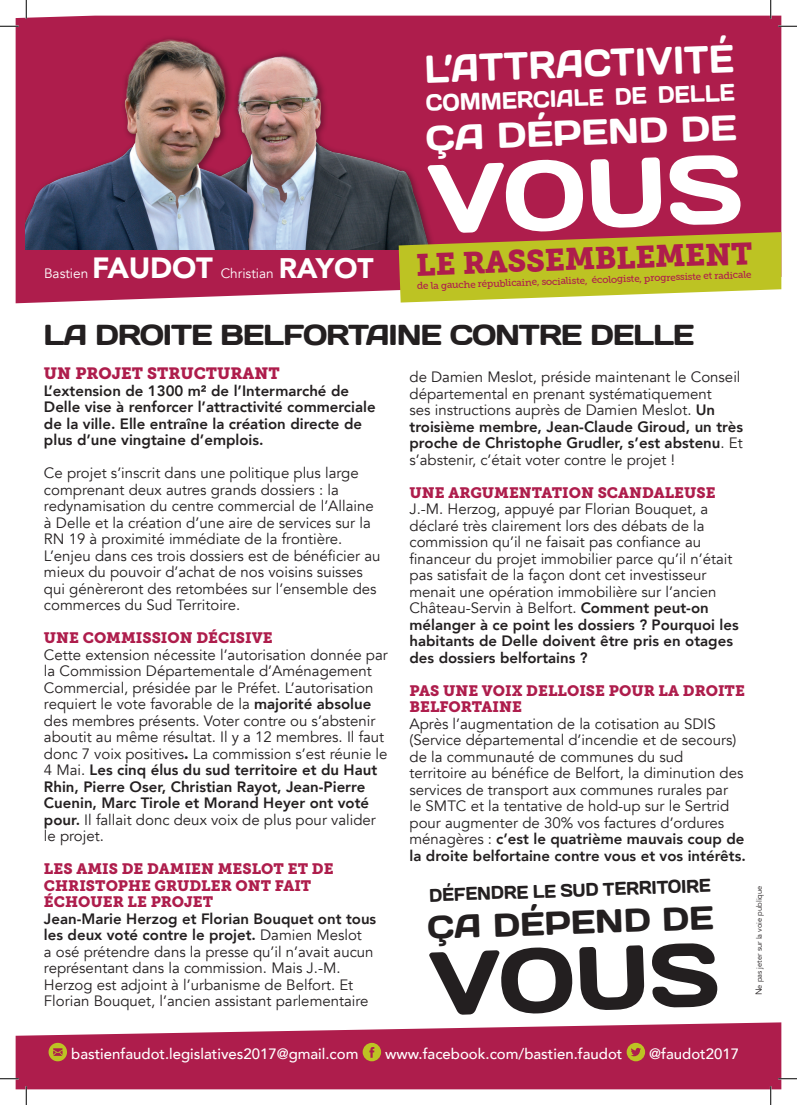
<style>
.page{position:relative;width:797px;height:1105px;background:#fff}
.page>*{position:absolute;margin:0;border:0;box-sizing:border-box;transform-origin:0 0}
.t1{font:98px "Days";color:#fff}
.t2{font:90.25px "Days";color:#231f20}
.t3{font:38.75px "Days";color:#fff;scale:.86 1}
.t4{font:35.62px "Days";color:#fff}
.t5{font:32.75px "Days";color:#231f20}
.t6{font:30.75px "Museo Slab 900";color:#ae1d4c}
.t7{font:28.75px "Days";letter-spacing:-.04em;color:#231f20}
.t8{font:23.75px "Days";color:#fff;scale:.86 1}
.t9{font:18.38px "Days";color:#231f20;scale:.86 1}
.t10{font:16.25px "Museo Slab 900";color:#ae1d4c}
.t11{font:15px/16.5px "Avenir";color:#231f20}
.t12{font:15px/16.5px "Museo Slab 900";color:#ae1d4c}
.t13{font:800 15px/16.5px "Avenir";color:#231f20}
.P4_-_Texte{font:500 15px "Avenir";color:#fff}
.t14{font:13.62px "Avenir";color:#fff}
.t15{font:9.88px "Museo Slab 500";color:#ae1d4c}
.t16{font:7.5px "Avenir";color:#231f20}
.s1{font-weight:900;font-size:29.12px}
.s2{font-weight:900;font-size:28.25px}
.s3{font-weight:800}
.s4{font-weight:900}
.s5{font-size:8.75px}
</style>
<div class="page">
<div style="left:16px;top:16px;width:765px;height:287px;background:#ae1d4c"></div>
<img style="left:26px;top:16px;width:409px;height:233px">
<svg style="left:398px;top:232px;width:383px;height:71px;background:#c0b93c"></svg>
<svg style="left:16px;top:1022px;width:765px;height:67px;background:#b6355f"></svg>
<svg style="left:49px;top:1043px;width:18px;height:18px"></svg>
<svg style="left:362px;top:1043px;width:19px;height:18px"></svg>
<svg style="left:626px;top:1043px;width:19px;height:18px"></svg>
<svg style="left:0;top:25px;width:19px;height:2px"></svg>
<svg style="left:778px;top:25px;width:19px;height:2px"></svg>
<svg style="left:0;top:1078px;width:19px;height:1px"></svg>
<svg style="left:778px;top:1078px;width:19px;height:1px"></svg>
<svg style="left:25px;top:0;width:2px;height:19px"></svg>
<svg style="left:25px;top:1086px;width:2px;height:19px"></svg>
<svg style="left:770px;top:0;width:1px;height:19px"></svg>
<svg style="left:770px;top:1086px;width:1px;height:19px"></svg>
<p class="t14" style="left:44px;top:266px;width:331px">Bastien <span class="s1">FAUDOT</span> Christian <span class="s2">RAYOT</span></p>
<p class="t3" style="left:424px;top:44px;width:361px;rotate:-2deg">L’ATTRACTIVITÉ</p>
<p class="t8" style="left:425px;top:88px;width:361px;rotate:-2deg">COMMERCIALE DE DELLE</p>
<p class="t4" style="left:425px;top:115px;width:312px;rotate:-2deg">ÇA DÉPEND DE</p>
<p class="t1" style="left:425px;top:136px;width:317px;rotate:-2deg">VOUS</p>
<p class="t6" style="left:415px;top:247px;width:338px;rotate:-2deg">LE RASSEMBLEMENT</p>
<p class="t15" style="left:417px;top:281px;width:336px;rotate:-2deg">de la gauche républicaine, socialiste, écologiste, progressiste et radicale</p>
<p class="t7" style="left:43px;top:317px;width:652px">LA DROITE BELFORTAINE CONTRE DELLE</p>
<p class="t10" style="left:44px;top:364px;width:237px">UN PROJET STRUCTURANT</p>
<p class="t13" style="left:44px;top:382px;width:333px">L’extension de 1300 m² de l’Intermarché de Delle vise à renforcer l’attractivité commerciale de la ville. Elle entraîne la création directe de plus d’une vingtaine d’emplois.</p>
<p class="t11" style="left:44px;top:465px;width:331px">Ce projet s’inscrit dans une politique plus large comprenant deux autres grands dossiers : la redynamisation du centre commercial de l’Allaine à Delle et la création d’une aire de services sur la RN 19 à proximité immédiate de la frontière.</p>
<p class="t11" style="left:44px;top:548px;width:338px">L’enjeu dans ces trois dossiers est de bénéficier au mieux du pouvoir d’achat de nos voisins suisses qui génèreront des retombées sur l’ensemble des commerces du Sud Territoire.</p>
<p class="t12" style="left:44px;top:630px;width:230px">UNE COMMISSION DÉCISIVE</p>
<p class="t11" style="left:44px;top:647px;width:345px">Cette extension nécessite l’autorisation donnée par la Commission Départementale d’Aménagement Commercial, présidée par le Préfet. L’autorisation requiert le vote favorable de la <span class="s3">majorité absolue </span>des membres présents. Voter contre ou s’abstenir aboutit au même résultat. Il y a 12 membres. Il faut donc 7 voix positives<span class="s4">.</span> La commission s’est réunie le 4 Mai. <span class="s3">Les cinq élus du sud territoire et du Haut Rhin, Pierre Oser, Christian Rayot, Jean-Pierre Cuenin, Marc Tirole et Morand Heyer ont voté pour.</span> Il fallait donc deux voix de plus pour valider le projet.</p>
<p class="t12" style="left:44px;top:861px;width:291px">LES AMIS DE DAMIEN MESLOT ET DE<br>CHRISTOPHE GRUDLER ONT FAIT<br>ÉCHOUER LE PROJET</p>
<p class="t11" style="left:44px;top:911px;width:334px"><span class="s3">Jean-Marie Herzog et Florian Bouquet ont tous les deux voté contre le projet.</span> Damien Meslot<br>a osé prétendre dans la presse qu’il n’avait aucun représentant dans la commission. Mais J.-M.<br>Herzog est adjoint à l’urbanisme de Belfort. Et Florian Bouquet, l’ancien assistant parlementaire</p>
<p class="t11" style="left:409px;top:369px;width:335px">de Damien Meslot, préside maintenant le Conseil départemental en prenant systématiquement<br>ses instructions auprès de Damien Meslot. <span class="s3">Un troisième membre, Jean-Claude Giroud, un très proche de Christophe Grudler, s’est abstenu</span>. Et s’abstenir, c’était voter contre le projet !</p>
<p class="t12" style="left:409px;top:484px;width:307px">UNE ARGUMENTATION SCANDALEUSE</p>
<p class="t11" style="left:409px;top:501px;width:331px">J.-M. Herzog, appuyé par Florian Bouquet, a déclaré très clairement lors des débats de la commission qu’il ne faisait pas confiance au financeur du projet immobilier parce qu’il n’était pas satisfait de la façon dont cet investisseur menait une opération immobilière sur l’ancien Château-Servin à Belfort. <span class="s3">Comment peut-on mélanger à ce point les dossiers ? Pourquoi les habitants de Delle doivent être pris en otages des dossiers belfortains ?</span></p>
<p class="t12" style="left:409px;top:682px;width:337px">PAS UNE VOIX DELLOISE POUR LA DROITE<br>BELFORTAINE</p>
<p class="t11" style="left:409px;top:715px;width:338px">Après l’augmentation de la cotisation au SDIS (Service départemental d’incendie et de secours) de la communauté de communes du sud<br>territoire au bénéfice de Belfort, la diminution des services de transport aux communes rurales par<br>le SMTC et la tentative de hold-up sur le Sertrid pour augmenter de 30% vos factures d’ordures ménagères : <span class="s3">c’est le quatrième mauvais coup de la droite belfortaine contre vous et vos intérêts.</span></p>
<p class="t9" style="left:429px;top:883px;width:329px;rotate:-2deg">DÉFENDRE LE SUD TERRITOIRE</p>
<p class="t16" style="left:754px;top:995px;width:111px;rotate:-90deg"><span class="s5">N</span>e pas jeter sur la voie publique</p>
<p class="t5" style="left:426px;top:907px;width:288px;rotate:-2deg">ÇA DÉPEND DE</p>
<p class="t2" style="left:427px;top:926px;width:292px;rotate:-2deg">VOUS</p>
<p class="P4_-_Texte" style="left:71px;top:1040px;width:289px">bastienfaudot.legislatives2017@gmail.com</p>
<p class="P4_-_Texte" style="left:385px;top:1040px;width:239px">www.facebook.com/bastien.faudot</p>
<p class="P4_-_Texte" style="left:649px;top:1040px;width:91px">@faudot2017</p>
</div>
